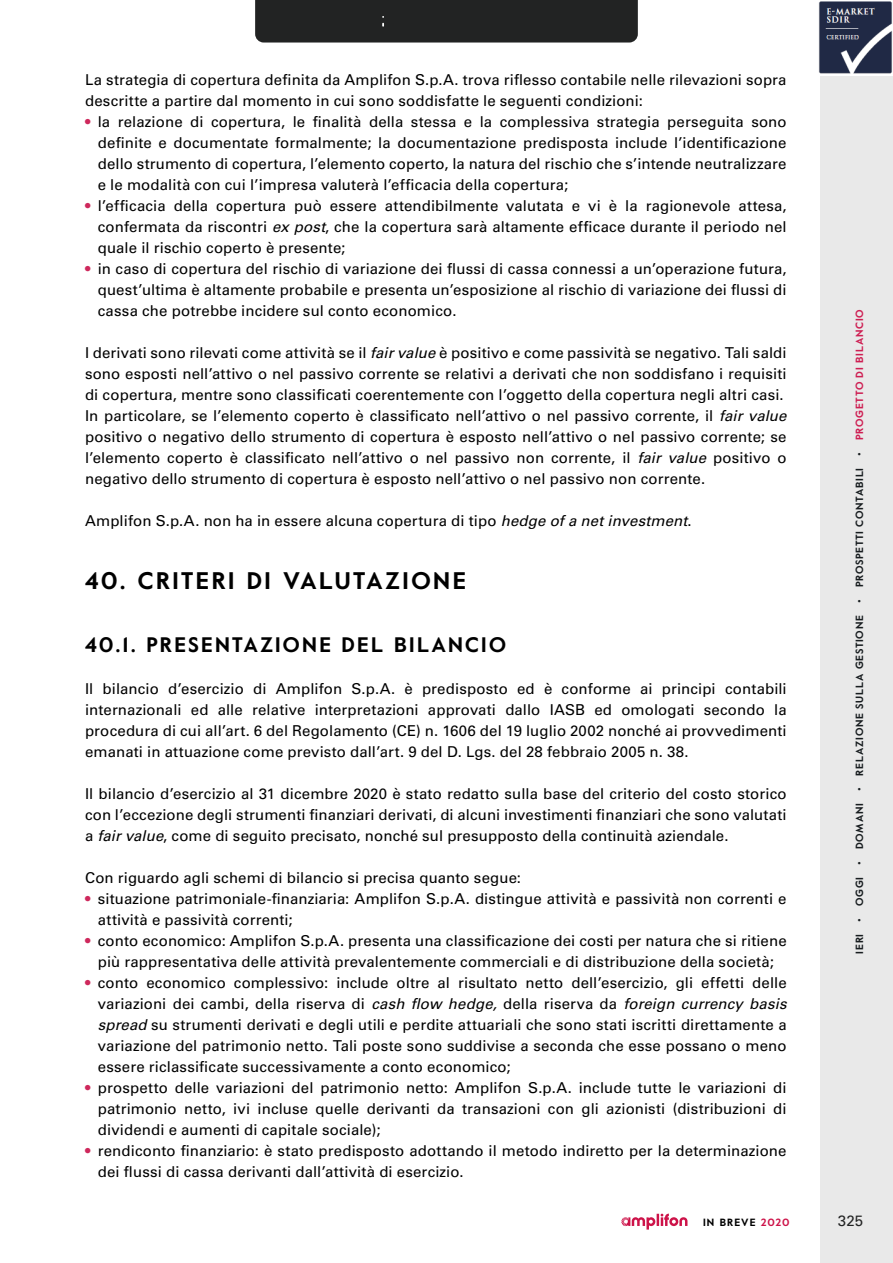
<style>
.page{position:relative;width:893px;height:1263px;background:#fff}
.page>*{position:absolute;margin:0;border:0;box-sizing:border-box;transform-origin:0 0}
.t1{font:700 24px "Value";letter-spacing:.095em;color:#000}
.t2{font:700 21px "Value";letter-spacing:.11em;color:#000}
.t3{font:15px/21px "Univers LT Std";letter-spacing:.01em;color:#000;text-align:justify}
.t4{font:15px "Univers LT Std";color:#222323}
.t5{font:700 10.5px "Value";letter-spacing:.07em;color:#181d20}
.t6{font:700 10.5px "Value";letter-spacing:.1em;color:#000}
.s1{color:#ce285c}
.s2{font-style:italic}
.s3{color:#ce1f53}
.s4{color:#cd1349}
</style>
<div class="page">
<svg style="left:621px;top:1213px;width:66px;height:16px"></svg>
<div style="left:821px;top:0;width:72px;height:1263px;background:#e9e9e9"></div>
<div style="left:255px;top:0;width:383px;height:43px;background:#222323"></div>
<img style="left:819px;top:0;width:74px;height:75px">
<p class="t3" style="left:85px;top:69px;width:703px">La strategia di copertura definita da Amplifon S.p.A. trova riflesso contabile nelle rilevazioni sopra descritte a partire dal momento in cui sono soddisfatte le seguenti condizioni:</p>
<p class="t3" style="left:98px;top:111px;width:690px;text-indent:-13px"><span class="s1">•</span> la relazione di copertura, le finalità della stessa e la complessiva strategia perseguita sono definite e documentate formalmente; la documentazione predisposta include l’identificazione dello strumento di copertura, l’elemento coperto, la natura del rischio che s’intende neutralizzare e le modalità con cui l’impresa valuterà l’efficacia della copertura;</p>
<p class="t3" style="left:98px;top:195px;width:690px;text-indent:-13px"><span class="s1">•</span> l’efficacia della copertura può essere attendibilmente valutata e vi è la ragionevole attesa, confermata da riscontri <span class="s2">ex post</span>, che la copertura sarà altamente efficace durante il periodo nel quale il rischio coperto è presente;</p>
<p class="t3" style="left:98px;top:258px;width:690px;text-indent:-13px"><span class="s1">•</span> in caso di copertura del rischio di variazione dei flussi di cassa connessi a un’operazione futura, quest’ultima è altamente probabile e presenta un’esposizione al rischio di variazione dei flussi di cassa che potrebbe incidere sul conto economico.</p>
<p class="t3" style="left:85px;top:342px;width:703px;text-align:left">I derivati sono rilevati come attività se il <span class="s2">fair value</span> è positivo e come passività se negativo. Tali saldi sono esposti nell’attivo o nel passivo corrente se relativi a derivati che non soddisfano i requisiti di copertura, mentre sono classificati coerentemente con l’oggetto della copertura negli altri casi.<br>In particolare, se l’elemento coperto è classificato nell’attivo o nel passivo corrente, il <span class="s2">fair value </span>positivo o negativo dello strumento di copertura è esposto nell’attivo o nel passivo corrente; se l’elemento coperto è classificato nell’attivo o nel passivo non corrente, il <span class="s2">fair value</span> positivo o negativo dello strumento di copertura è esposto nell’attivo o nel passivo non corrente.</p>
<p class="t3" style="left:85px;top:510px;width:608px">Amplifon S.p.A. non ha in essere alcuna copertura di tipo <span class="s2">hedge of a net investment</span>.</p>
<h1 class="t1" style="left:85px;top:564px;width:382px">40. CRITERI DI VALUTAZIONE</h1>
<h2 class="t2" style="left:85px;top:630px;width:422px">40.1. PRESENTAZIONE DEL BILANCIO</h2>
<p class="t3" style="left:85px;top:678px;width:703px">Il bilancio d’esercizio di Amplifon S.p.A. è predisposto ed è conforme ai principi contabili internazionali ed alle relative interpretazioni approvati dallo IASB ed omologati secondo la procedura di cui all’art. 6 del Regolamento (CE) n. 1606 del 19 luglio 2002 nonché ai provvedimenti emanati in attuazione come previsto dall’art. 9 del D. Lgs. del 28 febbraio 2005 n. 38.</p>
<p class="t3" style="left:85px;top:783px;width:703px">Il bilancio d’esercizio al 31 dicembre 2020 è stato redatto sulla base del criterio del costo storico con l’eccezione degli strumenti finanziari derivati, di alcuni investimenti finanziari che sono valutati a <span class="s2">fair value</span>, come di seguito precisato, nonché sul presupposto della continuità aziendale.</p>
<p class="t3" style="left:85px;top:867px;width:438px">Con riguardo agli schemi di bilancio si precisa quanto segue:</p>
<p class="t3" style="left:98px;top:888px;width:690px;text-indent:-13px"><span class="s1">•</span> situazione patrimoniale-finanziaria: Amplifon S.p.A. distingue attività e passività non correnti e attività e passività correnti;</p>
<p class="t3" style="left:85px;top:930px;width:703px;text-align:center"><span class="s1">•</span> conto economico: Amplifon S.p.A. presenta una classificazione dei costi per natura che si ritiene più rappresentativa delle attività prevalentemente commerciali e di distribuzione della società;</p>
<p class="t3" style="left:98px;top:972px;width:690px;text-indent:-13px"><span class="s1">•</span> conto economico complessivo: include oltre al risultato netto dell’esercizio, gli effetti delle variazioni dei cambi, della riserva di <span class="s2">cash flow hedge,</span> della riserva da <span class="s2">foreign currency basis spread</span> su strumenti derivati e degli utili e perdite attuariali che sono stati iscritti direttamente a variazione del patrimonio netto. Tali poste sono suddivise a seconda che esse possano o meno essere riclassificate successivamente a conto economico;</p>
<p class="t3" style="left:98px;top:1077px;width:690px;text-indent:-13px"><span class="s1">•</span> prospetto delle variazioni del patrimonio netto: Amplifon S.p.A. include tutte le variazioni di patrimonio netto, ivi incluse quelle derivanti da transazioni con gli azionisti (distribuzioni di dividendi e aumenti di capitale sociale);</p>
<p class="t3" style="left:98px;top:1140px;width:690px;text-indent:-13px"><span class="s1">•</span> rendiconto finanziario: è stato predisposto adottando il metodo indiretto per la determinazione dei flussi di cassa derivanti dall’attività di esercizio.</p>
<p class="t5" style="left:852px;top:954px;width:646px;rotate:-90deg">IERI • OGGI • DOMANI • RELAZIONE SULLA GESTIONE • PROSPETTI CONTABILI • <span class="s3">PROGETTO DI BILANCIO</span></p>
<p class="t6" style="left:703px;top:1214px;width:88px">IN BREVE <span class="s4">2020</span></p>
<p class="t4" style="left:838px;top:1211px;width:27px">325</p>
</div>
